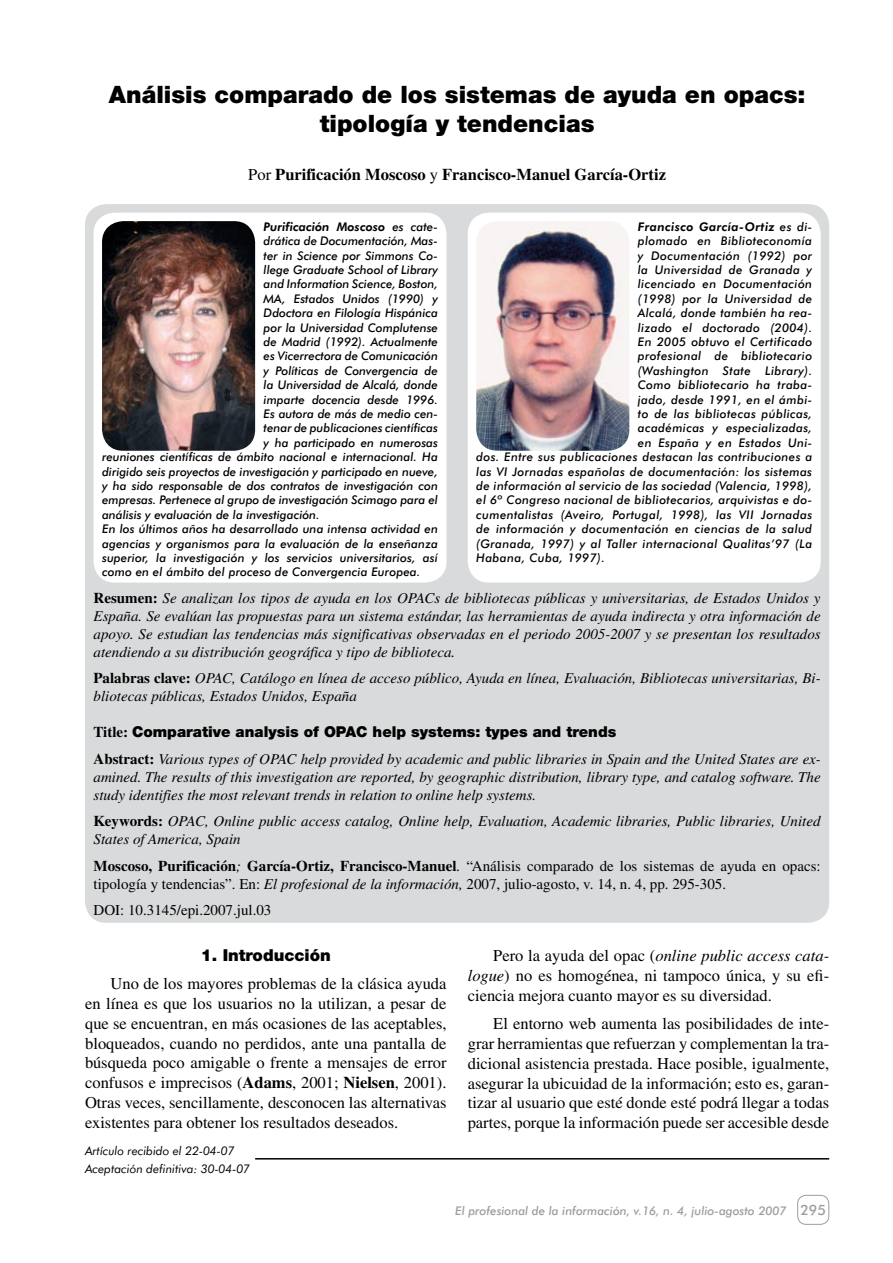
<style>
.page{position:relative;width:893px;height:1263px;background:#fff}
.page>*{position:absolute;margin:0;border:0;box-sizing:border-box;transform-origin:0 0}
.t1{font:900 24px/28.8px "Helvetica Neue";color:#000;text-align:center}
.t2{font:16.5px/19.8px "Times";color:#000;text-align:justify}
.t3{font:700 16.5px "Times";color:#000}
.t4{font:900 16.5px "Helvetica Neue";color:#000}
.t5{font:italic 15px/18px "Times";color:#000;text-align:justify}
.t6{font:15px/18px "Times";color:#000}
.t7{font:900 15px "Helvetica Neue";color:#000}
.t8{font:500 14.25px "Futura BT";color:#9c9d9f}
.t9{font:italic 500 12px "Futura BT";letter-spacing:.01em;color:#000}
.t10{font:italic 500 12px "Futura BT";letter-spacing:.03em;color:#000}
.t11{font:italic 12px/17.7px "Futura BT";color:#000}
.t12{font:italic 500 12px "Futura BT";color:#9c9d9f}
.t13{font:italic 800 12px "Futura BT";letter-spacing:.03em;color:#000}
.t14{font:italic 800 12px "Futura BT";letter-spacing:.005em;color:#000}
.s1{font-weight:400}
.s2{font-weight:500}
.s3{font-weight:700;font-style:normal}
.s4{font-family:"Times";font-weight:700}
.s5{font-weight:700}
.s6{font-style:italic}
</style>
<div class="page">
<div style="left:797px;top:1195px;width:32px;height:30px;border:1px solid #9c9d9f;border-radius:9px"></div>
<hr style="left:255px;top:1158px;width:574px;height:1px;background:#000">
<div style="left:85px;top:204px;width:744px;height:719px;background:#d9dadb;border-radius:21px"></div>
<div style="left:94px;top:213px;width:352px;height:370px;background:#fff;border-radius:21px"></div>
<div style="left:468px;top:213px;width:353px;height:370px;background:#fff;border-radius:21px"></div>
<img style="left:476px;top:221px;width:153px;height:230px;border-radius:21px">
<img style="left:102px;top:221px;width:153px;height:230px;border-radius:21px">
<h1 class="t1" style="left:109px;top:80px;width:698px">Análisis comparado de los sistemas de ayuda en opacs: tipología y tendencias</h1>
<p class="t3" style="left:248px;top:165px;width:419px"><span class="s1">Por</span> Purificación Moscoso <span class="s1">y</span> Francisco-Manuel García-Ortiz</p>
<p class="t14" style="left:264px;top:219px;width:176px">Purificación Moscoso <span class="s2">es cate-</span></p>
<p class="t9" style="left:264px;top:234px;width:176px">drática de Documentación, Mas-</p>
<p class="t9" style="left:264px;top:248px;width:176px">ter in Science por Simmons Co-</p>
<p class="t9" style="left:264px;top:262px;width:176px">llege Graduate School of Library</p>
<p class="t9" style="left:264px;top:277px;width:176px">and Information Science, Boston,</p>
<p class="t9" style="left:264px;top:291px;width:176px">MA, Estados Unidos (1990) y</p>
<p class="t9" style="left:264px;top:306px;width:176px">Ddoctora en Filología Hispánica</p>
<p class="t9" style="left:264px;top:320px;width:176px">por la Universidad Complutense</p>
<p class="t9" style="left:264px;top:334px;width:176px">de Madrid (1992). Actualmente</p>
<p class="t9" style="left:264px;top:349px;width:176px">es Vicerrectora de Comunicación</p>
<p class="t9" style="left:264px;top:363px;width:176px">y Políticas de Convergencia de</p>
<p class="t9" style="left:264px;top:378px;width:176px">la Universidad de Alcalá, donde</p>
<p class="t9" style="left:264px;top:392px;width:176px">imparte docencia desde 1996.</p>
<p class="t9" style="left:264px;top:406px;width:176px">Es autora de más de medio cen-</p>
<p class="t9" style="left:264px;top:421px;width:176px">tenar de publicaciones científicas</p>
<p class="t9" style="left:264px;top:435px;width:176px">y ha participado en numerosas</p>
<p class="t9" style="left:102px;top:450px;width:337px">reuniones científicas de ámbito nacional e internacional. Ha</p>
<p class="t9" style="left:102px;top:464px;width:337px">dirigido seis proyectos de investigación y participado en nueve,</p>
<p class="t9" style="left:102px;top:478px;width:337px">y ha sido responsable de dos contratos de investigación con</p>
<p class="t9" style="left:102px;top:493px;width:337px">empresas. Pertenece al grupo de investigación Scimago para el</p>
<p class="t9" style="left:102px;top:507px;width:219px">análisis y evaluación de la investigación.</p>
<p class="t9" style="left:102px;top:522px;width:337px">En los últimos años ha desarrollado una intensa actividad en</p>
<p class="t9" style="left:102px;top:536px;width:337px">agencias y organismos para la evaluación de la enseñanza</p>
<p class="t9" style="left:102px;top:550px;width:337px">superior, la investigación y los servicios universitarios, así</p>
<p class="t9" style="left:102px;top:565px;width:320px">como en el ámbito del proceso de Convergencia Europea.</p>
<p class="t13" style="left:638px;top:219px;width:176px">Francisco García-Ortiz <span class="s2">es di-</span></p>
<p class="t10" style="left:638px;top:234px;width:176px">plomado en Biblioteconomía</p>
<p class="t10" style="left:638px;top:248px;width:176px">y Documentación (1992) por</p>
<p class="t10" style="left:638px;top:262px;width:176px">la Universidad de Granada y</p>
<p class="t10" style="left:638px;top:277px;width:176px">licenciado en Documentación</p>
<p class="t10" style="left:638px;top:291px;width:176px">(1998) por la Universidad de</p>
<p class="t10" style="left:638px;top:306px;width:176px">Alcalá, donde también ha rea-</p>
<p class="t10" style="left:638px;top:320px;width:176px">lizado el doctorado (2004).</p>
<p class="t10" style="left:638px;top:334px;width:176px">En 2005 obtuvo el Certificado</p>
<p class="t10" style="left:638px;top:349px;width:176px">profesional de bibliotecario</p>
<p class="t10" style="left:638px;top:363px;width:176px">(Washington State Library).</p>
<p class="t10" style="left:638px;top:378px;width:176px">Como bibliotecario ha traba-</p>
<p class="t10" style="left:638px;top:392px;width:176px">jado, desde 1991, en el ámbi-</p>
<p class="t10" style="left:638px;top:406px;width:176px">to de las bibliotecas públicas,</p>
<p class="t10" style="left:638px;top:421px;width:176px">académicas y especializadas,</p>
<p class="t10" style="left:638px;top:435px;width:176px">en España y en Estados Uni-</p>
<p class="t10" style="left:476px;top:450px;width:337px">dos. Entre sus publicaciones destacan las contribuciones a</p>
<p class="t10" style="left:476px;top:464px;width:337px">las VI Jornadas españolas de documentación: los sistemas</p>
<p class="t10" style="left:476px;top:478px;width:337px">de información al servicio de las sociedad (Valencia, 1998),</p>
<p class="t10" style="left:476px;top:493px;width:337px">el 6º Congreso nacional de bibliotecarios, arquivistas e do-</p>
<p class="t10" style="left:476px;top:507px;width:337px">cumentalistas (Aveiro, Portugal, 1998), las VII Jornadas</p>
<p class="t10" style="left:476px;top:522px;width:337px">de información y documentación en ciencias de la salud</p>
<p class="t10" style="left:476px;top:536px;width:337px">(Granada, 1997) y al Taller internacional Qualitas’97 (La</p>
<p class="t10" style="left:476px;top:550px;width:130px">Habana, Cuba, 1997).</p>
<p class="t5" style="left:94px;top:589px;width:729px"><span class="s3">Resumen:</span> Se analizan los tipos de ayuda en los OPACs de bibliotecas públicas y universitarias, de Estados Unidos y España. Se evalúan las propuestas para un sistema estándar, las herramientas de ayuda indirecta y otra información de apoyo. Se estudian las tendencias más significativas observadas en el periodo 2005-2007 y se presentan los resultados atendiendo a su distribución geográfica y tipo de biblioteca.</p>
<p class="t5" style="left:94px;top:669px;width:729px"><span class="s3">Palabras clave:</span> OPAC, Catálogo en línea de acceso público, Ayuda en línea, Evaluación, Bibliotecas universitarias, Bi&shy;bliotecas públicas, Estados Unidos, España</p>
<p class="t7" style="left:94px;top:723px;width:524px"><span class="s4">Title:</span> Comparative analysis of OPAC help systems: types and trends</p>
<p class="t5" style="left:94px;top:750px;width:729px"><span class="s3">Abstract:</span> Various types of OPAC help provided by academic and public libraries in Spain and the United States are ex&shy;amined. The results of this investigation are reported, by geographic distribution, library type, and catalog software. The study identifies the most relevant trends in relation to online help systems.</p>
<p class="t5" style="left:94px;top:812px;width:729px"><span class="s3">Keywords:</span> OPAC, Online public access catalog, Online help, Evaluation, Academic libraries, Public libraries, United<br>States of America, Spain</p>
<p class="t6" style="left:94px;top:857px;width:729px"><span class="s5">Moscoso, Purificación</span><span class="s6">;</span> <span class="s5">García-Ortiz, Francisco-Manuel</span><span class="s6">.</span> “Análisis comparado de los sistemas de ayuda en opacs: tipología y tendencias”. En: <span class="s6">El profesional de la información,</span> 2007, julio-agosto, v. 14, n. 4, pp. 295-305.</p>
<p class="t6" style="left:94px;top:901px;width:179px">DOI: 10.3145/epi.2007.jul.03</p>
<p class="t4" style="left:201px;top:945px;width:132px">1. Introducción</p>
<p class="t2" style="left:85px;top:974px;width:363px;text-indent:26px">Uno de los mayores problemas de la clásica ayuda en línea es que los usuarios no la utilizan, a pesar de que se encuentran, en más ocasiones de las aceptables, bloqueados, cuando no perdidos, ante una pantalla de búsqueda poco amigable o frente a mensajes de error confusos e imprecisos (<span class="s5">Adams</span>, 2001; <span class="s5">Nielsen</span>, 2001).<br>Otras veces, sencillamente, desconocen las alternativas existentes para obtener los resultados deseados.</p>
<p class="t11" style="left:85px;top:1141px;width:167px">Artículo recibido el 22-04-07<br>Aceptación definitiva: 30-04-07</p>
<p class="t2" style="left:468px;top:946px;width:363px;text-indent:25px">Pero la ayuda del opac (<span class="s6">online public access cata&shy;logue</span>) no es homogénea, ni tampoco única, y su efi&shy;ciencia mejora cuanto mayor es su diversidad.</p>
<p class="t2" style="left:468px;top:1013px;width:363px;text-indent:26px">El entorno web aumenta las posibilidades de inte&shy;grar herramientas que refuerzan y complementan la tra&shy;dicional asistencia prestada. Hace posible, igualmente, asegurar la ubicuidad de la información; esto es, garan&shy;tizar al usuario que esté donde esté podrá llegar a todas partes, porque la información puede ser accesible desde</p>
<p class="t12" style="left:455px;top:1203px;width:333px">El profesional de la información, v.16, n. 4, julio-agosto 2007</p>
<p class="t8" style="left:800px;top:1201px;width:27px">295</p>
</div>
